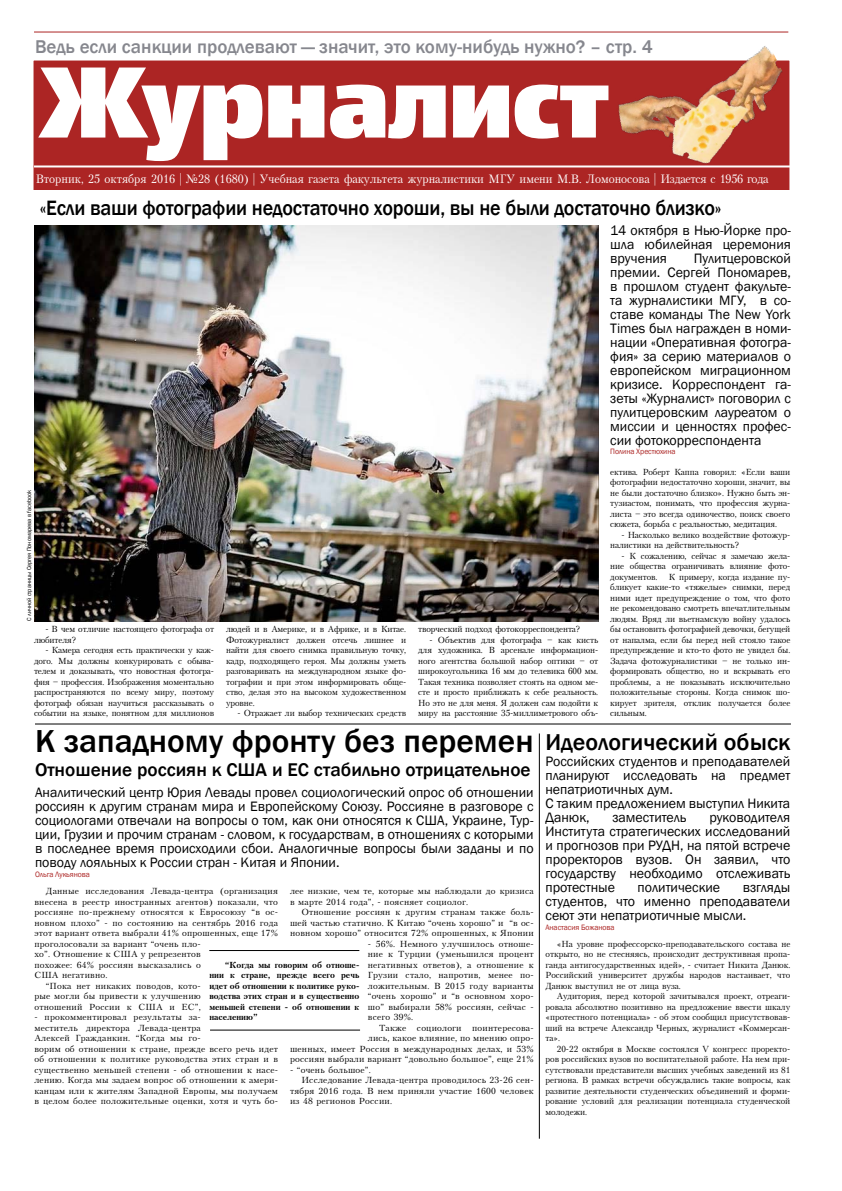
<style>
.page{position:relative;width:842px;height:1191px;background:#fff}
.page>*{position:absolute;margin:0;border:0;box-sizing:border-box;transform-origin:0 0}
.t1{font:500 32.6px "Franklin Gothic";color:#000}
.t2{font:500 23.5px "Franklin Gothic";color:#000}
.t3{font:500 21.3px "Franklin Gothic";letter-spacing:-.01em;color:#000;scale:.94 1}
.t4{font:500 19px "Franklin Gothic";color:#86878e}
.t5{font:500 18.9px "Franklin Gothic";color:#000}
.t6{font:14px/14px "Franklin Gothic";color:#000;text-align:justify}
.t7{font:12px "Petersburg Cyrillic";color:#fff;scale:.96 1}
.t8{font:8.7px/10.5px "Petersburg Cyrillic";letter-spacing:.02em;color:#000;text-align:justify}
.t9{font:8.7px/10.5px "Petersburg Cyrillic";letter-spacing:.02em;color:#000;scale:1.05 1}
.t10{font:8.7px/10.5px "Petersburg Cyrillic";letter-spacing:-.01em;color:#000}
.t11{font:8.7px/10.5px "Petersburg Bold Cyrillic";color:#000;text-align:justify}
.t12{font:8px "Franklin Gothic";letter-spacing:-.01em;color:#ac2524}
.t13{font:6px "Franklin Gothic";letter-spacing:-.01em;color:#000}
</style>
<div class="page">
<div style="left:33px;top:60px;width:757px;height:131px;background:#ac2524;border:1px solid #fff"></div>
<hr style="left:34px;top:32px;width:754px;height:1px;background:#ac2524">
<hr style="left:34px;top:165px;width:767px;height:2px;background:#fff">
<svg style="left:38px;top:67px;width:552px;height:94px"></svg>
<img style="left:590px;top:31px;width:200px;height:160px">
<img style="left:34px;top:226px;width:564px;height:395px">
<hr style="left:35px;top:723px;width:756px;height:1px;background:#000">
<hr style="left:209px;top:950px;width:150px;height:1px;background:#000">
<hr style="left:210px;top:1029px;width:150px;height:1px;background:#000">
<hr style="left:539px;top:733px;width:1px;height:405px;background:#000">
<h3 class="t4" style="left:35px;top:35px;width:619px">Ведь если санкции продлевают — значит, это кому-нибудь нужно? – стр. 4</h3>
<h3 class="t7" style="left:36px;top:172px;width:765px">Вторник, 25 октября 2016 | ¹28 (1680) | Учебная газета факультета журналистики МГУ имени М.В. Ломоносова | Издается с 1956 года</h3>
<h3 class="t3" style="left:40px;top:195px;width:726px">«Если ваши фотографии недостаточно хороши, вы не были достаточно близко»</h3>
<h3 class="t6" style="left:610px;top:223px;width:182px">14 октября в Нью-Йорке про&shy;шла юбилейная церемония вручения</h3>
<p class="t6" style="left:610px;top:251px;width:182px;text-indent:83px">Пулитцеровской премии. Сергей Пономарев, в прошлом студент факульте&shy;та журналистики МГУ, в со&shy;ставе команды The New York Times был награжден в номи&shy;нации «Оперативная фотогра&shy;фия» за серию материалов о европейском миграционном кризисе. Корреспондент га&shy;зеты «Журналист» поговорил с пулитцеровским лауреатом о миссии и ценностях профес&shy;сии фотокорреспондента</p>
<p class="t12" style="left:610px;top:446px;width:67px">Полина Хрестюхина</p>
<p class="t13" style="left:25px;top:620px;width:132px;rotate:-90deg">С личной страницы Сергея Пономарева в facebook</p>
<p class="t10" style="left:34px;top:624px;width:182px;text-indent:11px">- В чем отличие настоящего фотографа от любителя?</p>
<p class="t8" style="left:34px;top:645px;width:182px;text-indent:11px">- Камера сегодня есть практически у каж&shy;дого. Мы должны конкурировать с обыва&shy;телем и доказывать, что новостная фотогра&shy;фия – профессия. Изображения моментально распространяются по всему миру, поэтому фотограф обязан научиться рассказывать о событии на языке, понятном для миллионов</p>
<p class="t8" style="left:226px;top:624px;width:182px">людей и в Америке, и в Африке, и в Китае.<br>Фотожурналист должен отсечь лишнее и найти для своего снимка правильную точку, кадр, подходящего героя. Мы должны уметь разговаривать на международном языке фо&shy;тографии и при этом информировать обще&shy;ство, делая это на высоком художественном уровне.</p>
<p class="t10" style="left:237px;top:708px;width:170px">- Отражает ли выбор технических средств</p>
<p class="t10" style="left:418px;top:624px;width:164px">творческий подход фотокорреспондента?</p>
<p class="t8" style="left:418px;top:634px;width:182px;text-indent:11px">- Объектив для фотографа – как кисть для художника. В арсенале информацион&shy;ного агентства большой набор оптики – от широкоугольника 16 мм до телевика 600 мм.<br>Такая техника позволяет стоять на одном ме&shy;сте и просто приближать к себе реальность.<br>Но это не для меня. Я должен сам подойти к миру на расстояние 35-миллиметрового объ-</p>
<p class="t8" style="left:610px;top:466px;width:182px">ектива. Роберт Каппа говорил: «Если ваши фотографии недостаточно хороши, значит, вы не были достаточно близко». Нужно быть эн&shy;тузиастом, понимать, что профессия журна&shy;листа – это всегда одиночество, поиск своего сюжета, борьба с реальностью, медитация.</p>
<p class="t10" style="left:610px;top:529px;width:182px;text-indent:11px">- Насколько велико воздействие фотожур&shy;налистики на действительность?</p>
<p class="t8" style="left:610px;top:550px;width:182px;text-indent:11px">- К сожалению, сейчас я замечаю жела&shy;ние общества ограничивать влияние фото&shy;документов.</p>
<p class="t8" style="left:610px;top:571px;width:182px;text-indent:59px">К примеру, когда издание пу&shy;бликует какие-то «тяжелые» снимки, перед ними идет предупреждение о том, что фото не рекомендовано смотреть впечатлительным людям. Вряд ли вьетнамскую войну удалось бы остановить фотографией девочки, бегущей от напалма, если бы перед ней стояло такое предупреждение и кто-то фото не увидел бы.<br>Задача фотожурналистики – не только ин&shy;формировать общество, но и вскрывать его проблемы, а не показывать исключительно положительные стороны. Когда снимок шо&shy;кирует зрителя, отклик получается более сильным.</p>
<h1 class="t1" style="left:35px;top:721px;width:500px">К западному фронту без перемен</h1>
<h3 class="t5" style="left:35px;top:758px;width:497px">Отношение россиян к США и ЕС стабильно отрицательное</h3>
<p class="t6" style="left:35px;top:786px;width:500px">Аналитический центр Юрия Левады провел социологический опрос об отношении россиян к другим странам мира и Европейскому Союзу. Россияне в разговоре с социологами отвечали на вопросы о том, как они относятся к США, Украине, Тур&shy;ции, Грузии и прочим странам - словом, к государствам, в отношениях с которыми в последнее время происходили сбои. Аналогичные вопросы были заданы и по поводу лояльных к России стран - Китая и Японии.</p>
<p class="t12" style="left:35px;top:869px;width:56px">Ольга Лукьянова</p>
<p class="t9" style="left:290px;top:886px;width:234px">лее низкие, чем те, которые мы наблюдали до кризиса в марте 2014 года”, - поясняет социолог.</p>
<p class="t9" style="left:290px;top:907px;width:233px;text-align:justify;text-indent:11px">Отношение россиян к другим странам также боль&shy;шей частью статично. К Китаю “очень хорошо” и “в ос&shy;новном хорошо” относится 72% опрошенных, к Японии</p>
<p class="t9" style="left:368px;top:938px;width:159px;text-align:justify">- 56%. Немного улучшилось отноше&shy;ние к Турции (уменьшился процент негативных ответов), а отношение к Грузии стало, напротив, менее по&shy;ложительным. В 2015 году варианты “очень хорошо” и “в основном хоро&shy;шо” выбирали 58% россиян, сейчас - всего 39%.</p>
<p class="t9" style="left:290px;top:1022px;width:234px;text-align:right">Также социологи поинтересова-<br>лись, какое влияние, по мнению опро-<br>шенных, имеет Россия в международных делах, и 53% россиян выбрали вариант “довольно большое”, еще 21%</p>
<p class="t9" style="left:290px;top:1064px;width:78px">- “очень большое”.</p>
<p class="t9" style="left:301px;top:1075px;width:223px">Исследование Левада-центра проводилось 23-26 сен-</p>
<p class="t9" style="left:290px;top:1085px;width:233px">тября 2016 года. В нем приняли участие 1600 человек</p>
<p class="t9" style="left:290px;top:1096px;width:99px">из 48 регионов России.</p>
<p class="t9" style="left:46px;top:886px;width:223px">Данные исследования Левада-центра (организация</p>
<p class="t9" style="left:34px;top:896px;width:233px">внесена в реестр иностранных агентов) показали, что</p>
<p class="t9" style="left:34px;top:907px;width:233px">россияне по-прежнему относятся к Евросоюзу “в ос-</p>
<p class="t9" style="left:34px;top:917px;width:233px">новном плохо” - по состоянию на сентябрь 2016 года</p>
<p class="t9" style="left:34px;top:928px;width:233px">этот вариант ответа выбрали 41% опрошенных, еще 17%</p>
<p class="t9" style="left:34px;top:938px;width:160px">проголосовали за вариант “очень пло-</p>
<p class="t9" style="left:34px;top:949px;width:160px">хо”. Отношение к США у репрезентов</p>
<p class="t9" style="left:34px;top:959px;width:160px">похожее: 64% россиян высказались о</p>
<p class="t9" style="left:34px;top:970px;width:71px">США негативно.</p>
<p class="t9" style="left:46px;top:980px;width:149px">“Пока нет никаких поводов, кото-</p>
<p class="t9" style="left:34px;top:991px;width:160px">рые могли бы привести к улучшению</p>
<p class="t9" style="left:34px;top:1001px;width:160px">отношений России к США и ЕС”,</p>
<p class="t9" style="left:34px;top:1012px;width:233px">- прокомментировал результаты за-<br>меститель директора Левада-центра<br>Алексей Гражданкин. “Когда мы го-<br>ворим об отношении к стране, прежде всего речь идет об отношении к политике руководства этих стран и в существенно меньшей степени - об отношении к насе&shy;лению. Когда мы задаем вопрос об отношении к амери&shy;канцам или к жителям Западной Европы, мы получаем в целом более положительные оценки, хотя и чуть бо-</p>
<p class="t11" style="left:209px;top:959px;width:152px;text-indent:16px">“Когда мы говорим об отноше&shy;нии к стране, прежде всего речь идет об отношении к политике руко&shy;водства этих стран и в существенно меньшей степени - об отношении к населению”</p>
<h2 class="t2" style="left:545px;top:727px;width:246px">Идеологический обыск</h2>
<h3 class="t6" style="left:545px;top:754px;width:246px;text-align:left">Российских студентов и преподавателей планируют исследовать на предмет непатриотичных дум.<br>С таким предложением выступил Никита<br>Данюк,</h3>
<h3 class="t6" style="left:545px;top:810px;width:246px;text-indent:164px">руководителя Института стратегических исследований и прогнозов при РУДН, на пятой встрече проректоров вузов. Он заявил, что государству необходимо отслеживать протестные</h3>
<h3 class="t6" style="left:612px;top:810px;width:76px">заместитель</h3>
<h3 class="t6" style="left:545px;top:880px;width:246px;text-indent:197px">взгляды студентов, что именно преподаватели сеют эти непатриотичные мысли.</h3>
<p class="t12" style="left:545px;top:922px;width:70px">Анастасия Божанова</p>
<h3 class="t6" style="left:638px;top:880px;width:84px">политические</h3>
<p class="t8" style="left:545px;top:938px;width:246px;text-indent:11px">«На уровне профессорско-преподавательского состава не открыто, но не стесняясь, происходит деструктивная пропа&shy;ганда антигосударственных идей», - считает Никита Данюк.<br>Российский университет дружбы народов настаивает, что Данюк выступил не от лица вуза.</p>
<p class="t8" style="left:545px;top:991px;width:246px;text-indent:11px">Аудитория, перед которой зачитывался проект, отреаги&shy;ровала абсолютно позитивно на предложение ввести шкалу «протестного потенциала» - об этом сообщил присутствовав&shy;ший на встрече Александр Черных, журналист «Коммерсан&shy;та».</p>
<p class="t8" style="left:545px;top:1043px;width:246px;text-indent:11px">20-22 октября в Москве состоялся V конгресс проректо&shy;ров российских вузов по воспитательной работе. На нем при&shy;сутствовали представители высших учебных заведений из 81 региона. В рамках встречи обсуждались такие вопросы, как развитие деятельности студенческих объединений и форми&shy;рование условий для реализации потенциала студенческой молодежи.</p>
</div>
